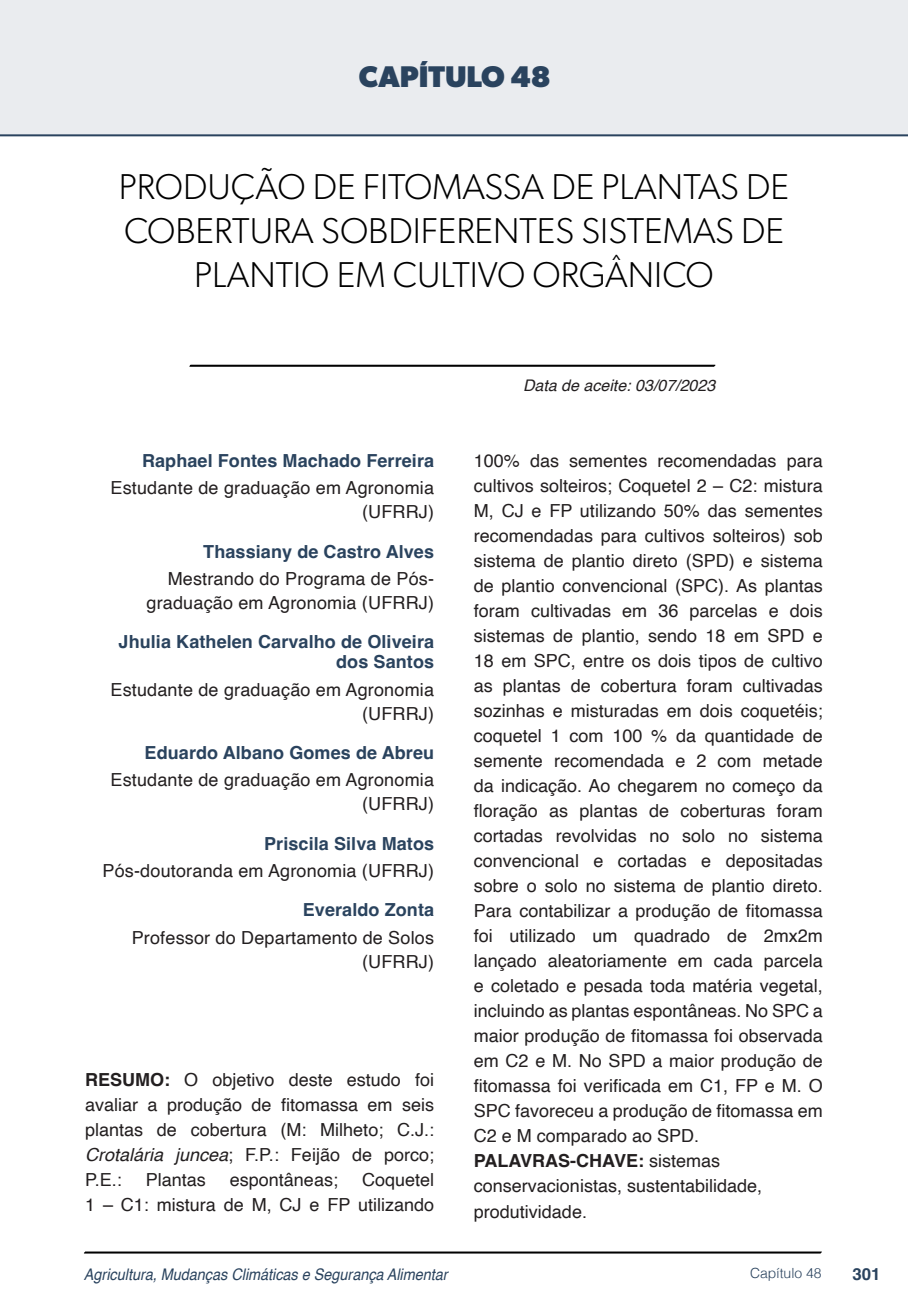
<style>
.page{position:relative;width:908px;height:1304px;background:#fff}
.page>*{position:absolute;margin:0;border:0;box-sizing:border-box;transform-origin:0 0}
.nome_artigos{font:300 36px/44px "Gibson";color:#000;text-align:center}
.capítulos{font:700 30px "Gibson";color:#2a435e}
.Resumos_e_PC_TXT{font:18px/25px "Helvetica";color:#231f20;text-align:justify}
.info_autores{font:18px/24px "Helvetica";letter-spacing:.01em;color:#231f20;text-align:right}
.nome_autores{font:700 18px/20px "Helvetica";letter-spacing:.005em;color:#2a435e;text-align:right}
.Resumos_e_PC_TXT-2{font:700 18px "Helvetica";color:#231f20}
.t1{font:700 16.8px "Helvetica";color:#2a435e}
.t2{font:italic 16px "Helvetica";color:#2a435e;scale:.9 1}
.t3{font:italic 16px "Helvetica";color:#231f20}
.t4{font:300 14px "Helvetica";color:#2a435e}
.s1{font-weight:700}
.s2{font-style:italic}
.s3{font-weight:400}
</style>
<div class="page">
<svg style="left:84px;top:1251px;width:737px;height:3px;background:#515151"></svg>
<svg style="left:189px;top:364px;width:526px;height:3px;background:#4f4f4f"></svg>
<div style="left:0;top:0;width:907px;height:136px;background:#eaecef"></div>
<div style="left:44px;top:72px;width:68px;height:61px;background:#eaecef"></div>
<p class="capítulos" style="left:359px;top:58px;width:193px">CAPÍTULO 48</p>
<p class="nome_artigos" style="left:119px;top:164px;width:671px">PRODUÇÃO DE FITOMASSA DE PLANTAS DE<br>COBERTURA SOBDIFERENTES SISTEMAS DE<br>PLANTIO EM CULTIVO ORGÂNICO</p>
<p class="nome_autores" style="left:142px;top:453px;width:293px">Raphael Fontes Machado Ferreira</p>
<p class="info_autores" style="left:110px;top:477px;width:325px">Estudante de graduação em Agronomia (UFRRJ)</p>
<p class="nome_autores" style="left:203px;top:543px;width:232px">Thassiany de Castro Alves</p>
<p class="info_autores" style="left:146px;top:567px;width:289px">Mestrando do Programa de Pós&shy;graduação em Agronomia (UFRRJ)</p>
<p class="nome_autores" style="left:118px;top:634px;width:317px">Jhulia Kathelen Carvalho de Oliveira dos Santos</p>
<p class="info_autores" style="left:110px;top:678px;width:325px">Estudante de graduação em Agronomia (UFRRJ)</p>
<p class="nome_autores" style="left:144px;top:745px;width:291px">Eduardo Albano Gomes de Abreu</p>
<p class="info_autores" style="left:110px;top:769px;width:325px">Estudante de graduação em Agronomia (UFRRJ)</p>
<p class="nome_autores" style="left:264px;top:835px;width:171px">Priscila Silva Matos</p>
<p class="info_autores" style="left:102px;top:859px;width:333px">Pós-doutoranda em Agronomia (UFRRJ)</p>
<p class="nome_autores" style="left:303px;top:902px;width:133px">Everaldo Zonta</p>
<p class="info_autores" style="left:132px;top:926px;width:304px">Professor do Departamento de Solos (UFRRJ)</p>
<p class="Resumos_e_PC_TXT" style="left:85px;top:1068px;width:350px"><span class="s1">RESUMO:</span> O objetivo deste estudo foi avaliar a produção de fitomassa em seis plantas de cobertura (M: Milheto; C.J.:<br><span class="s2">Crotalária juncea</span>; F.P.: Feijão de porco; P.E.:</p>
<p class="Resumos_e_PC_TXT" style="left:85px;top:1168px;width:350px;text-align:right">Coquetel<br>1 – C1: mistura de M, CJ e FP utilizando</p>
<p class="Resumos_e_PC_TXT" style="left:146px;top:1168px;width:62px">Plantas</p>
<p class="Resumos_e_PC_TXT" style="left:230px;top:1168px;width:110px">espontâneas;</p>
<p class="t3" style="left:523px;top:373px;width:194px">Data de aceite: 03/07/2023</p>
<p class="Resumos_e_PC_TXT" style="left:473px;top:449px;width:350px">100% das sementes recomendadas para cultivos solteiros; Coquetel 2 – C2: mistura M, CJ e FP utilizando 50% das sementes recomendadas para cultivos solteiros) sob sistema de plantio direto (SPD) e sistema de plantio convencional (SPC). As plantas foram cultivadas em 36 parcelas e dois sistemas de plantio, sendo 18 em SPD e 18 em SPC, entre os dois tipos de cultivo as plantas de cobertura foram cultivadas sozinhas e misturadas em dois coquetéis; coquetel 1 com 100 % da quantidade de semente recomendada e 2 com metade da indicação. Ao chegarem no começo da floração as plantas de coberturas foram cortadas revolvidas no solo no sistema convencional e cortadas e depositadas sobre o solo no sistema de plantio direto.<br>Para contabilizar a produção de fitomassa foi utilizado um quadrado de 2mx2m lançado aleatoriamente em cada parcela e coletado e pesada toda matéria vegetal, incluindo as plantas espontâneas. No SPC a maior produção de fitomassa foi observada em C2 e M. No SPD a maior produção de fitomassa foi verificada em C1, FP e M. O SPC favoreceu a produção de fitomassa em C2 e M comparado ao SPD.</p>
<p class="Resumos_e_PC_TXT-2" style="left:473px;top:1150px;width:248px">PALAVRAS-CHAVE: <span class="s3">sistemas</span></p>
<p class="Resumos_e_PC_TXT" style="left:473px;top:1174px;width:290px">conservacionistas, sustentabilidade,</p>
<p class="Resumos_e_PC_TXT" style="left:473px;top:1200px;width:115px">produtividade.</p>
<p class="t2" style="left:84px;top:1261px;width:405px">Agricultura, Mudanças Climáticas e Segurança Alimentar</p>
<p class="t4" style="left:749px;top:1261px;width:73px">Capítulo 48</p>
<p class="t1" style="left:851px;top:1264px;width:30px">301</p>
</div>
